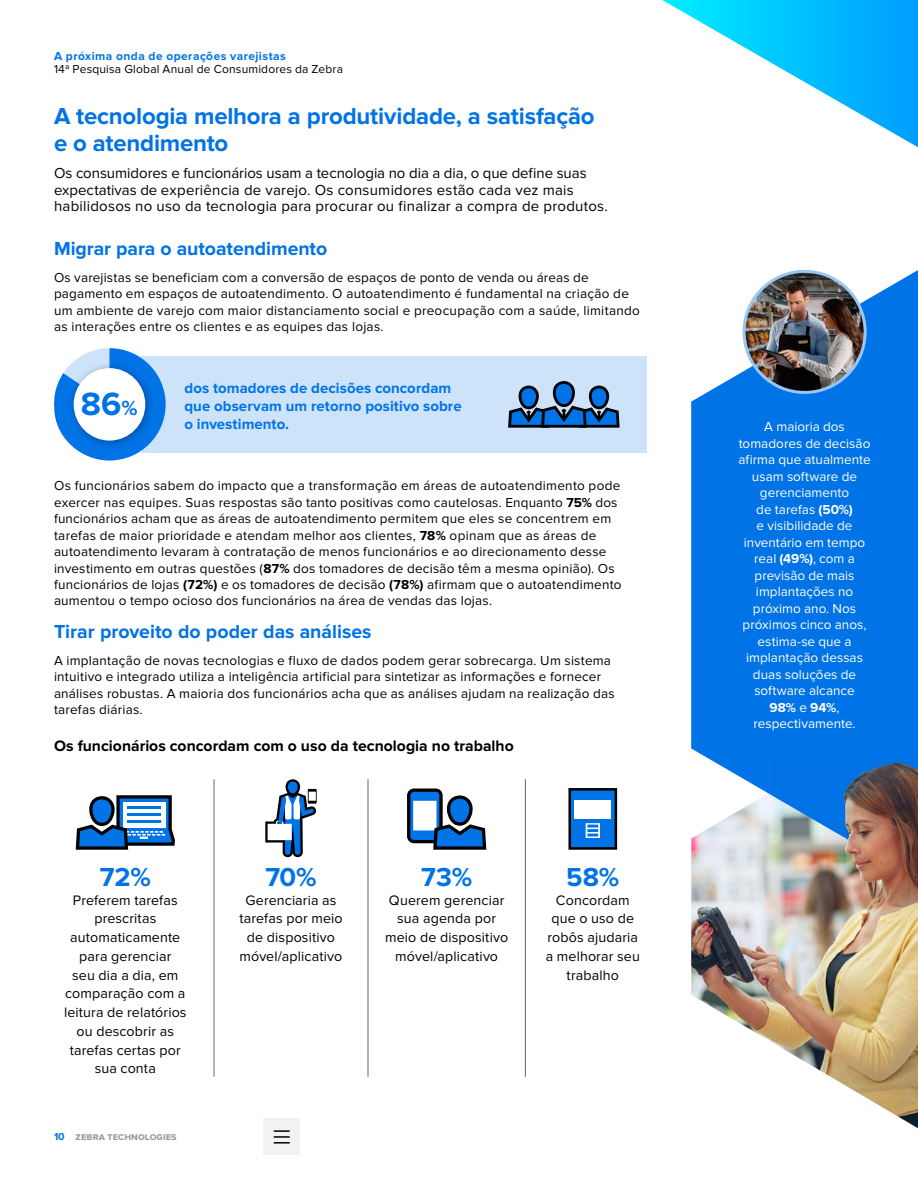
<style>
.page{position:relative;width:918px;height:1188px;background:#fff}
.page>*{position:absolute;margin:0;border:0;box-sizing:border-box;transform-origin:0 0}
.t1{font:700 33.3px "Proxima Nova";color:#0073e6}
.t2{font:700 27px "Proxima Nova";letter-spacing:.005em;color:#0073e6}
.t3{font:700 24px/27px "Proxima Nova";letter-spacing:-.01em;color:#0073e6}
.t4{font:700 19.5px "Proxima Nova";color:#0073e6}
.t5{font:700 15.75px "Proxima Nova";color:#000101}
.t6{font:15px/16.5px "Proxima Nova";letter-spacing:.015em;color:#000101}
.t7{font:700 15px/18px "Proxima Nova";letter-spacing:.005em;color:#0073e6}
.t8{font:14.25px/18.8px "Proxima Nova";letter-spacing:.01em;color:#000101;text-align:center}
.t9{font:13.5px/16.5px "Proxima Nova";letter-spacing:.015em;color:#000101}
.t10{font:13.5px/16.5px "Proxima Nova";color:#fff;text-align:center}
.t11{font:12px "Proxima Nova";letter-spacing:.015em;color:#000101}
.t12{font:700 12px "Proxima Nova";letter-spacing:.04em;color:#0073e6}
.t13{font:700 10.5px "Proxima Nova";color:#999}
.s1{font-size:21.3px}
.s2{font-weight:700}
.s3{color:#0073e6}
</style>
<div class="page">
<div style="left:264px;top:1119px;width:36px;height:36px;background:#f2f2f2"></div>
<svg style="left:274px;top:1130px;width:16px;height:14px"></svg>
<img style="left:691px;top:880px;width:227px;height:248px">
<svg style="left:691px;top:270px;width:227px;height:610px;background:#2486e8"></svg>
<div style="left:141px;top:356px;width:506px;height:97px;background:#cce3fa"></div>
<svg style="left:54px;top:348px;width:112px;height:112px"></svg>
<div style="left:66px;top:361px;width:89px;height:89px;background:#000;opacity:.3"></div>
<div style="left:74px;top:368px;width:71px;height:73px;background:#fff;border-radius:50%"></div>
<hr style="left:214px;top:779px;width:1px;height:298px;background:#666">
<hr style="left:368px;top:779px;width:1px;height:298px;background:#666">
<hr style="left:525px;top:779px;width:1px;height:298px;background:#666">
<svg style="left:508px;top:381px;width:112px;height:47px"></svg>
<svg style="left:308px;top:789px;width:9px;height:15px"></svg>
<svg style="left:265px;top:779px;width:51px;height:78px"></svg>
<svg style="left:76px;top:795px;width:99px;height:55px"></svg>
<hr style="left:128px;top:820px;width:33px;height:2px;background:#0073e6">
<hr style="left:128px;top:813px;width:33px;height:3px;background:#0073e6">
<hr style="left:128px;top:807px;width:33px;height:2px;background:#0073e6">
<svg style="left:407px;top:789px;width:79px;height:61px"></svg>
<svg style="left:568px;top:788px;width:49px;height:62px"></svg>
<img style="left:744px;top:271px;width:121px;height:121px">
<div style="left:743px;top:270px;width:124px;height:124px;border:3px solid #99c7f5;border-radius:50%"></div>
<svg style="left:662px;top:0;width:256px;height:147px"></svg>
<img style="left:773px;top:761px;width:145px;height:225px">
<p class="t12" style="left:54px;top:50px;width:233px">A próxima onda de operações varejistas</p>
<p class="t11" style="left:54px;top:62px;width:291px">14ª Pesquisa Global Anual de Consumidores da Zebra</p>
<h3 class="t3" style="left:54px;top:103px;width:542px">A tecnologia melhora a produtividade, a satisfação e o atendimento</h3>
<p class="t6" style="left:54px;top:165px;width:555px">Os consumidores e funcionários usam a tecnologia no dia a dia, o que define suas expectativas de experiência de varejo. Os consumidores estão cada vez mais habilidosos no uso da tecnologia para procurar ou finalizar a compra de produtos.</p>
<h3 class="t4" style="left:54px;top:237px;width:275px">Migrar para o autoatendimento</h3>
<p class="t9" style="left:54px;top:269px;width:587px">Os varejistas se beneficiam com a conversão de espaços de ponto de venda ou áreas de pagamento em espaços de autoatendimento. O autoatendimento é fundamental na criação de um ambiente de varejo com maior distanciamento social e preocupação com a saúde, limitando as interações entre os clientes e as equipes das lojas.</p>
<h1 class="t1" style="left:81px;top:385px;width:58px">86<span class="s1">%</span></h1>
<p class="t7" style="left:184px;top:379px;width:279px">dos tomadores de decisões concordam que observam um retorno positivo sobre o investimento.</p>
<p class="t9" style="left:54px;top:477px;width:569px">Os funcionários sabem do impacto que a transformação em áreas de autoatendimento pode exercer nas equipes. Suas respostas são tanto positivas como cautelosas. Enquanto <span class="s2">75%</span> dos funcionários acham que as áreas de autoatendimento permitem que eles se concentrem em tarefas de maior prioridade e atendam melhor aos clientes, <span class="s2">78%</span> opinam que as áreas de autoatendimento levaram à contratação de menos funcionários e ao direcionamento desse investimento em outras questões (<span class="s2">87%</span> dos tomadores de decisão têm a mesma opinião). Os funcionários de lojas <span class="s2">(72%)</span> e os tomadores de decisão <span class="s2">(78%)</span> afirmam que o autoatendimento aumentou o tempo ocioso dos funcionários na área de vendas das lojas.</p>
<h3 class="t4" style="left:54px;top:620px;width:319px">Tirar proveito do poder das análises</h3>
<p class="t9" style="left:54px;top:652px;width:562px">A implantação de novas tecnologias e fluxo de dados podem gerar sobrecarga. Um sistema intuitivo e integrado utiliza a inteligência artificial para sintetizar as informações e fornecer análises robustas. A maioria dos funcionários acha que as análises ajudam na realização das tarefas diárias.</p>
<p class="t5" style="left:54px;top:737px;width:461px">Os funcionários concordam com o uso da tecnologia no trabalho</p>
<h2 class="t2" style="left:100px;top:861px;width:53px">72%</h2>
<p class="t8" style="left:64px;top:891px;width:124px">Preferem tarefas prescritas automaticamente para gerenciar<br>seu dia a dia, em comparação com a leitura de relatórios ou descobrir as tarefas certas por sua conta</p>
<p class="t13" style="left:54px;top:1130px;width:124px"><span class="s3">10</span> zebra technologies</p>
<h2 class="t2" style="left:265px;top:861px;width:53px">70%</h2>
<p class="t8" style="left:239px;top:891px;width:105px">Gerenciaria as tarefas por meio de dispositivo móvel/aplicativo</p>
<h2 class="t2" style="left:421px;top:861px;width:53px">73%</h2>
<p class="t8" style="left:385px;top:891px;width:125px">Querem gerenciar sua agenda por meio de dispositivo móvel/aplicativo</p>
<h2 class="t2" style="left:566px;top:861px;width:55px">58%</h2>
<p class="t8" style="left:546px;top:891px;width:96px">Concordam que o uso de robôs ajudaria a melhorar seu trabalho</p>
<p class="t10" style="left:738px;top:419px;width:134px">A maioria dos tomadores de decisão afirma que atualmente usam software de gerenciamento<br>de tarefas <span class="s2">(50%)<br></span>e visibilidade de inventário em tempo real <span class="s2">(49%)</span>, com a previsão de mais implantações no próximo ano. Nos próximos cinco anos, estima-se que a implantação dessas duas soluções de software alcance<br><span class="s2">98%</span> e <span class="s2">94%</span>, respectivamente.</p>
</div>
